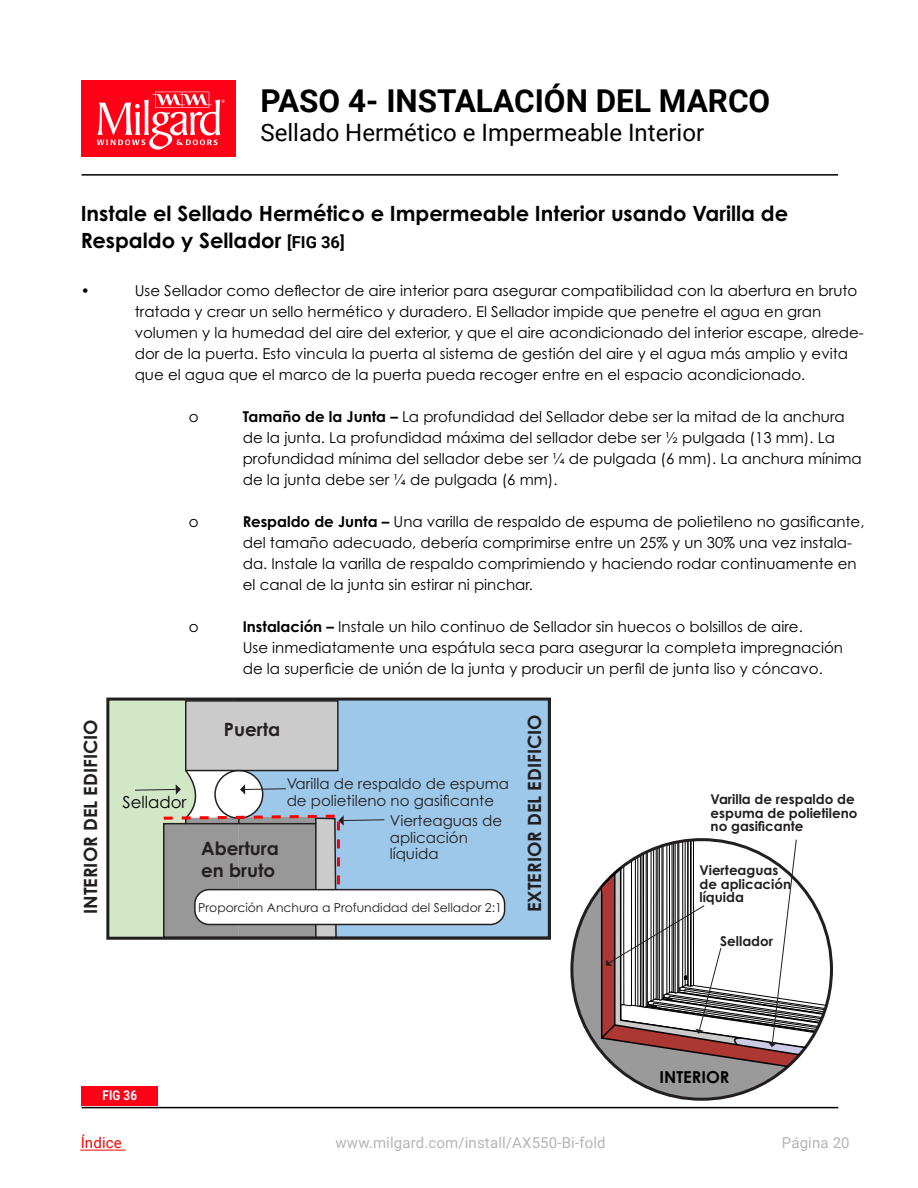
<style>
.page{position:relative;width:918px;height:1188px;background:#fff}
.page>*{position:absolute;margin:0;border:0;box-sizing:border-box;transform-origin:0 0}
.t1{font:700 31.5px "Roboto";color:#000}
.t2{font:24px "Roboto";color:#000}
.t3{font:700 21px/27px "Century Gothic Pro";color:#000}
.t4{font:700 18.3px/22px "Century Gothic Pro";color:#231f20}
.t5{font:16.5px "Century Gothic Pro";color:#000}
.t6{font:700 16.5px "Century Gothic Pro";color:#000}
.t7{font:15px/21px "Century Gothic Pro";color:#000}
.t8{font:15px/16.5px "Century Gothic Pro";color:#231f20}
.t9{font:15px "Roboto";letter-spacing:.01em;color:#b5b5b5}
.t10{font:15px "Roboto";letter-spacing:.01em;color:#f00}
.t11{font:700 13.5px/13.5px "Century Gothic Pro";color:#231f20}
.t12{font:700 13.5px "Roboto";color:#fff;scale:.86 1}
.t13{font:12.3px "Century Gothic Pro";color:#231f20}
.s1{font-family:"Roboto";font-size:16.5px}
.s2{font-weight:700}
</style>
<div class="page">
<hr style="left:82px;top:174px;width:756px;height:2px;background:#000">
<hr style="left:82px;top:1107px;width:756px;height:1px;background:#000">
<div style="left:82px;top:1086px;width:76px;height:20px;background:#ff0016"></div>
<div style="left:81px;top:81px;width:155px;height:76px;background:#ff0016"></div>
<svg style="left:97px;top:92px;width:128px;height:58px"></svg>
<svg style="left:110px;top:702px;width:437px;height:234px;background:#a5cce4"></svg>
<div style="left:195px;top:890px;width:310px;height:34px;background:#fff;border-radius:14px"></div>
<div style="left:194px;top:889px;width:311px;height:36px;border:2px solid #231f20;border-radius:14px"></div>
<svg style="left:134px;top:702px;width:251px;height:234px;background:#b9c3c5"></svg>
<div style="left:106px;top:698px;width:445px;height:242px;border:3px solid #231f20"></div>
<svg style="left:570px;top:838px;width:263px;height:263px"></svg>
<svg style="left:597px;top:839px;width:234px;height:229px"></svg>
<hr style="left:80px;top:1150px;width:46px;height:1px;background:#f00">
<h1 class="t1" style="left:260px;top:79px;width:511px">PASO 4- INSTALACIÓN DEL MARCO</h1>
<h2 class="t2" style="left:260px;top:116px;width:445px">Sellado Hermético e Impermeable Interior</h2>
<h3 class="t3" style="left:81px;top:200px;width:709px">Instale el Sellado Hermético e Impermeable Interior usando Varilla de<br>Respaldo y Sellador <span class="s1">[FIG 36]</span></h3>
<p class="t7" style="left:81px;top:280px;width:11px">•</p>
<p class="t7" style="left:135px;top:280px;width:731px">Use Sellador como deflector de aire interior para asegurar compatibilidad con la abertura en bruto tratada y crear un sello hermético y duradero. El Sellador impide que penetre el agua en gran volumen y la humedad del aire del exterior, y que el aire acondicionado del interior escape, alrede&shy;dor de la puerta. Esto vincula la puerta al sistema de gestión del aire y el agua más amplio y evita que el agua que el marco de la puerta pueda recoger entre en el espacio acondicionado.</p>
<p class="t7" style="left:189px;top:406px;width:11px">o</p>
<p class="t7" style="left:243px;top:406px;width:620px"><span class="s2">Tamaño de la Junta –</span> La profundidad del Sellador debe ser la mitad de la anchura de la junta. La profundidad máxima del sellador debe ser ½ pulgada (13 mm). La profundidad mínima del sellador debe ser ¼ de pulgada (6 mm). La anchura mínima de la junta debe ser ¼ de pulgada (6 mm).</p>
<p class="t7" style="left:189px;top:511px;width:11px">o</p>
<p class="t7" style="left:243px;top:511px;width:623px"><span class="s2">Respaldo de Junta –</span> Una varilla de respaldo de espuma de polietileno no gasificante, del tamaño adecuado, debería comprimirse entre un 25% y un 30% una vez instala&shy;da. Instale la varilla de respaldo comprimiendo y haciendo rodar continuamente en el canal de la junta sin estirar ni pinchar.</p>
<p class="t7" style="left:189px;top:616px;width:11px">o</p>
<p class="t7" style="left:243px;top:616px;width:602px"><span class="s2">Instalación –</span> Instale un hilo continuo de Sellador sin huecos o bolsillos de aire.<br>Use inmediatamente una espátula seca para asegurar la completa impregnación de la superficie de unión de la junta y producir un perfil de junta liso y cóncavo.</p>
<p class="t4" style="left:79px;top:914px;width:196px;rotate:-90deg">INTERIOR DEL EDIFICIO</p>
<p class="t4" style="left:523px;top:912px;width:199px;rotate:-90deg">EXTERIOR DEL EDIFICIO</p>
<p class="t4" style="left:224px;top:718px;width:58px">Puerta</p>
<p class="t8" style="left:287px;top:775px;width:224px">Varilla de respaldo de espuma de polietileno no gasificante</p>
<p class="t8" style="left:390px;top:813px;width:114px">Vierteaguas de aplicación líquida</p>
<p class="t5" style="left:123px;top:792px;width:65px">Sellador</p>
<p class="t4" style="left:201px;top:837px;width:79px">Abertura en bruto</p>
<p class="t13" style="left:198px;top:900px;width:305px">Proporción Anchura a Profundidad del Sellador 2:1</p>
<p class="t12" style="left:103px;top:1086px;width:41px">FIG 36</p>
<p class="t11" style="left:711px;top:792px;width:148px">Varilla de respaldo de espuma de polietileno no gasificante</p>
<p class="t11" style="left:699px;top:863px;width:93px">Vierteaguas de aplicación líquida</p>
<p class="t11" style="left:720px;top:934px;width:54px">Sellador</p>
<p class="t6" style="left:660px;top:1066px;width:71px">INTERIOR</p>
<p class="t10" style="left:81px;top:1132px;width:43px">Índice</p>
<p class="t9" style="left:336px;top:1132px;width:272px">www.milgard.com/install/AX550-Bi-fold</p>
<p class="t9" style="left:782px;top:1132px;width:69px">Página 20</p>
</div>
